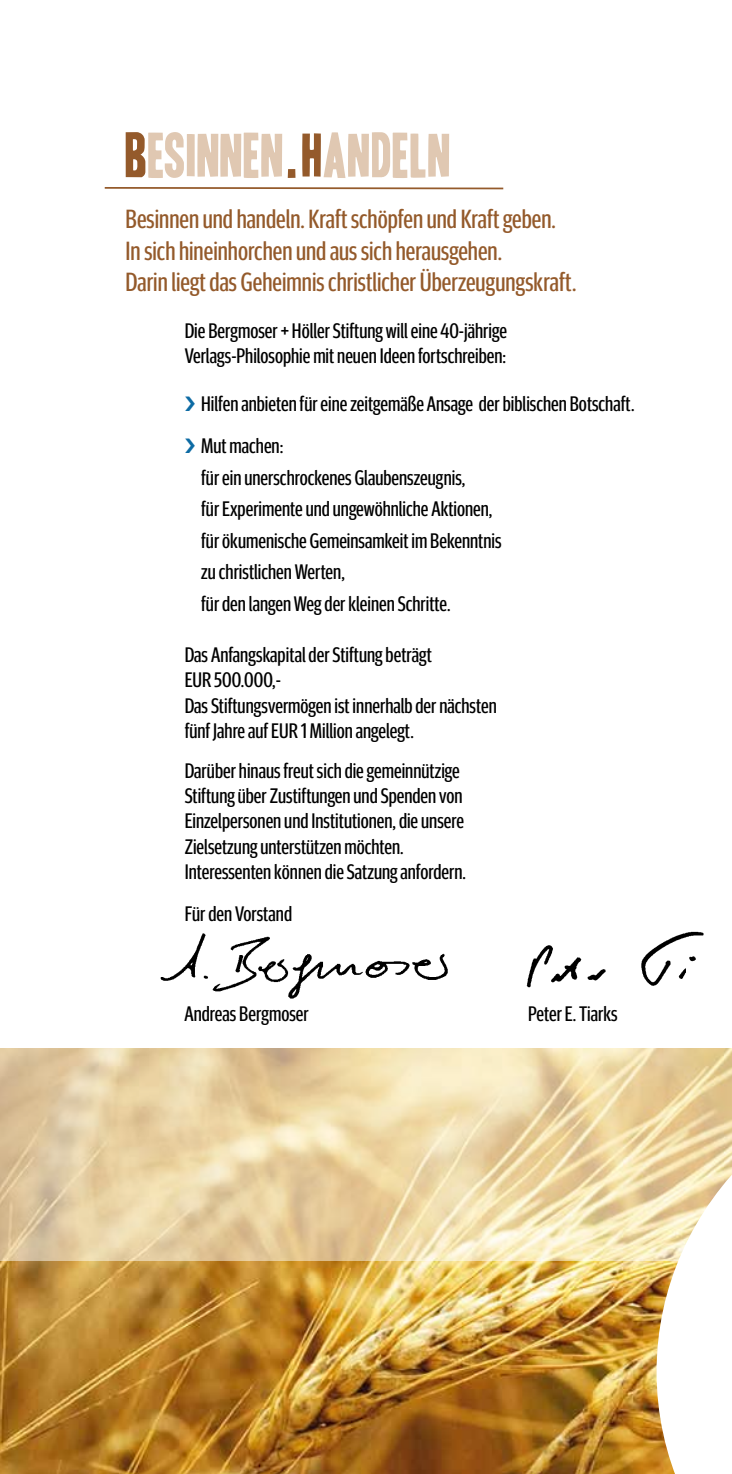
<style>
.page{position:relative;width:732px;height:1474px;background:#fff}
.page>*{position:absolute;margin:0;border:0;box-sizing:border-box;transform-origin:0 0}
.t1{font:55.65px "Vivela Rivoluzione Vivela Rivoluz";letter-spacing:.01em;color:#e0c8b2}
.t2{font:26.25px/31.5px "Meta Headline Comp OT";color:#945a2b}
.t3{font:21px/25.2px "Meta Headline Comp OT";color:#000}
.s1{color:#945a2b}
</style>
<div class="page">
<img style="left:0;top:1260px;width:656px;height:213px">
<svg style="left:0;top:1048px;width:732px;height:212px;background:#ead4a7"></svg>
<svg style="left:656px;top:1062px;width:76px;height:411px"></svg>
<svg style="left:104px;top:187px;width:400px;height:3px"></svg>
<img style="left:160px;top:933px;width:288px;height:65px">
<img style="left:526px;top:931px;width:178px;height:57px">
<h1 class="t1" style="left:126px;top:130px;width:327px"><span class="s1">B</span>ESINNEN<span class="s1">.H</span>ANDELN</h1>
<p class="t2" style="left:126px;top:203px;width:452px">Besinnen und handeln. Kraft schöpfen und Kraft geben.<br>In sich hineinhorchen und aus sich herausgehen.<br>Darin liegt das Geheimnis christlicher Überzeugungskraft.</p>
<p class="t3" style="left:185px;top:317px;width:324px">Die Bergmoser + Höller Stiftung will eine 40-jährige<br>Verlags-Philosophie mit neuen Ideen fortschreiben:</p>
<p class="t3" style="left:201px;top:382px;width:435px;line-height:42px">Hilfen anbieten für eine zeitgemäße Ansage der biblischen Botschaft.<br>Mut machen:</p>
<p class="t3" style="left:201px;top:461px;width:302px;line-height:31.5px">für ein unerschrockenes Glaubenszeugnis,<br>für Experimente und ungewöhnliche Aktionen, für ökumenische Gemeinsamkeit im Bekenntnis zu christlichen Werten,<br>für den langen Weg der kleinen Schritte.</p>
<p class="t3" style="left:185px;top:641px;width:314px">Das Anfangskapital der Stiftung beträgt<br>EUR 500.000,-<br>Das Stiftungsvermögen ist innerhalb der nächsten fünf Jahre auf EUR 1 Million angelegt.</p>
<p class="t3" style="left:185px;top:757px;width:283px">Darüber hinaus freut sich die gemeinnützige Stiftung über Zustiftungen und Spenden von Einzelpersonen und Institutionen, die unsere Zielsetzung unterstützen möchten.<br>Interessenten können die Satzung anfordern.</p>
<p class="t3" style="left:185px;top:900px;width:109px">Für den Vorstand</p>
<p class="t3" style="left:184px;top:1000px;width:126px">Andreas Bergmoser</p>
<p class="t3" style="left:528px;top:1000px;width:91px">Peter E. Tiarks</p>
</div>
